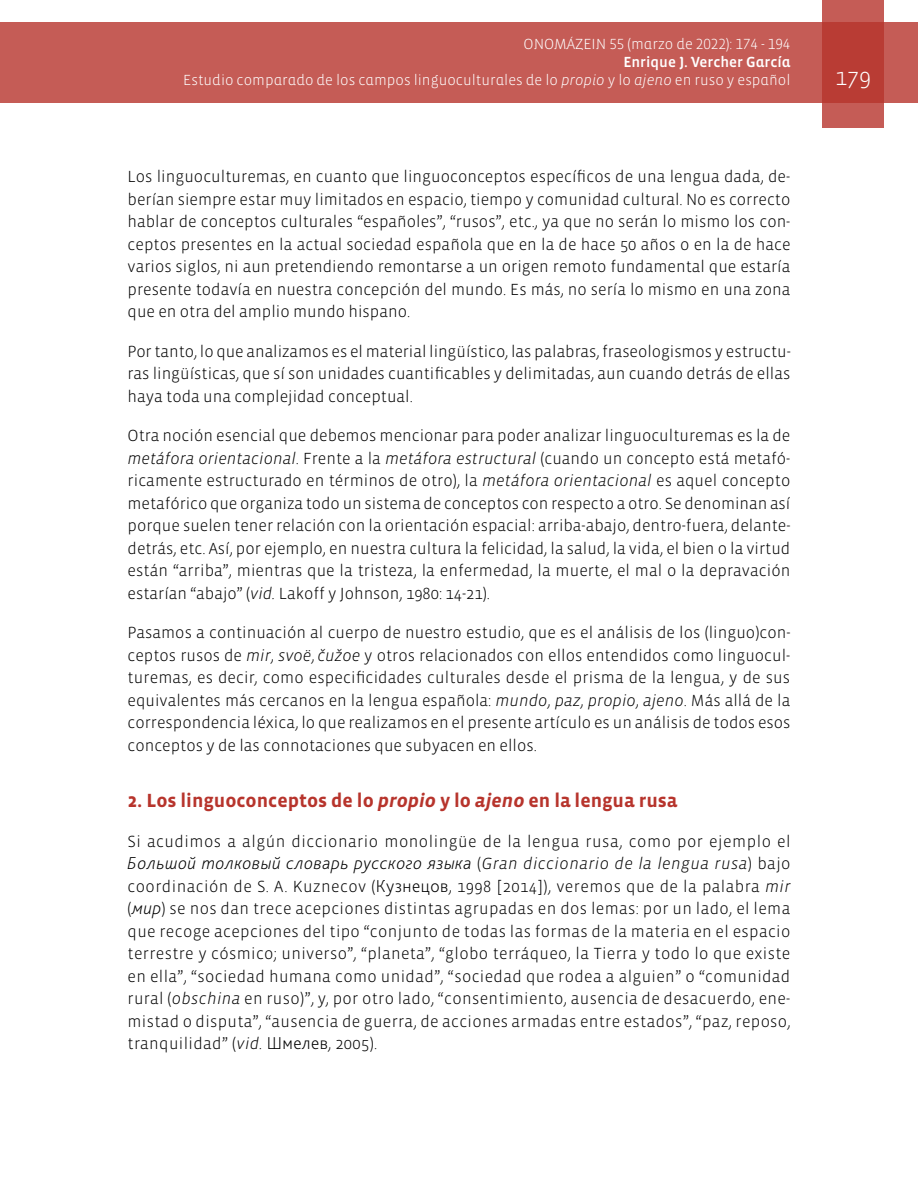
<style>
.page{position:relative;width:918px;height:1188px;background:#fff}
.page>*{position:absolute;margin:0;border:0;box-sizing:border-box;transform-origin:0 0}
.t1{font:300 24px "Vista Sans";color:#fff}
.t2{font:700 19.5px "Vista Sans";color:#b7342c}
.t3{font:italic 200 18px "Bliss Pro";letter-spacing:.025em;color:#000}
.t4{font:300 16.5px/22.5px "Vista Sans";color:#000;text-align:justify}
.t5{font:300 16.5px "Vista Sans";letter-spacing:.03em;color:#000}
.t6{font:300 15px "Vista Sans Alt";color:#fff}
.t7{font:15px "Vista Sans Alt Med";color:#fff}
.s1{font-family:"Vista Sans Alt Light Ita";font-weight:400}
.s2{font-style:italic}
.s3{font-family:"Vista Sans";font-weight:300;font-style:normal;font-size:16.5px}
.s4{font-family:"Vista Sans";font-weight:300;font-size:16.5px}
.s5{font-family:"Bliss Pro";font-weight:200;font-size:18px}
.s6{font-family:"Bliss Pro";font-weight:200;font-style:italic;font-size:18px}
</style>
<div class="page">
<div style="left:0;top:23px;width:918px;height:80px;background:#c55c56"></div>
<svg style="left:822px;top:0;width:62px;height:128px;background:#bd4740"></svg>
<p class="t6" style="left:524px;top:37px;width:268px">ONOMÁZEIN 55 (marzo de 2022): 174 - 194</p>
<p class="t7" style="left:623px;top:55px;width:169px">Enrique J. Vercher García</p>
<p class="t6" style="left:183px;top:73px;width:609px">Estudio comparado de los campos linguoculturales de lo <span class="s1">propio</span> y lo <span class="s1">ajeno</span> en ruso y español</p>
<h1 class="t1" style="left:835px;top:65px;width:37px">179</h1>
<p class="t4" style="left:128px;top:166px;width:665px">Los linguoculturemas, en cuanto que linguoconceptos específicos de una lengua dada, de&shy;berían siempre estar muy limitados en espacio, tiempo y comunidad cultural. No es correcto hablar de conceptos culturales “españoles”, “rusos”, etc., ya que no serán lo mismo los con&shy;ceptos presentes en la actual sociedad española que en la de hace 50 años o en la de hace varios siglos, ni aun pretendiendo remontarse a un origen remoto fundamental que estaría presente todavía en nuestra concepción del mundo. Es más, no sería lo mismo en una zona que en otra del amplio mundo hispano.</p>
<p class="t4" style="left:128px;top:340px;width:665px">Por tanto, lo que analizamos es el material lingüístico, las palabras, fraseologismos y estructu&shy;ras lingüísticas, que sí son unidades cuantificables y delimitadas, aun cuando detrás de ellas haya toda una complejidad conceptual.</p>
<p class="t4" style="left:128px;top:425px;width:664px">Otra noción esencial que debemos mencionar para poder analizar linguoculturemas es la de <span class="s2">metáfora orientacional</span>. Frente a la <span class="s2">metáfora estructural</span> (cuando un concepto está metafó&shy;ricamente estructurado en términos de otro), la <span class="s2">metáfora orientacional</span> es aquel concepto metafórico que organiza todo un sistema de conceptos con respecto a otro. Se denominan así porque suelen tener relación con la orientación espacial: arriba-abajo, dentro-fuera, delante&shy;detrás, etc. Así, por ejemplo, en nuestra cultura la felicidad, la salud, la vida, el bien o la virtud están “arriba”, mientras que la tristeza, la enfermedad, la muerte, el mal o la depravación estarían “abajo” (<span class="s2">vid.</span> Lakoff y Johnson, 1980: 14-21).</p>
<p class="t4" style="left:128px;top:622px;width:665px">Pasamos a continuación al cuerpo de nuestro estudio, que es el análisis de los (linguo)con&shy;ceptos rusos de <span class="s2">mir</span>, <span class="s2">svoë</span>, <span class="s2">ˇcužoe</span> y otros relacionados con ellos entendidos como linguocul&shy;turemas, es decir, como especificidades culturales desde el prisma de la lengua, y de sus equivalentes más cercanos en la lengua española: <span class="s2">mundo</span>, <span class="s2">paz</span>, <span class="s2">propio</span>, <span class="s2">ajeno</span>. Más allá de la correspondencia léxica, lo que realizamos en el presente artículo es un análisis de todos esos conceptos y de las connotaciones que subyacen en ellos.</p>
<p class="t2" style="left:128px;top:791px;width:551px">2. Los linguoconceptos de lo <span class="s2">propio</span> y lo <span class="s2">ajeno</span> en la lengua rusa</p>
<p class="t5" style="left:128px;top:833px;width:665px">Si acudimos a algún diccionario monolingüe de la lengua rusa, como por ejemplo el</p>
<p class="t3" style="left:128px;top:852px;width:665px">Большой толковый словарь русского языка <span class="s3">(</span><span class="s4">Gran diccionario de la lengua rusa</span><span class="s3">) bajo</span></p>
<p class="t4" style="left:128px;top:875px;width:665px">coordinación de S. A. Kuznecov (<span class="s5">Кузнецов</span>, 1998 [2014]), veremos que de la palabra <span class="s2">mir </span>(<span class="s6">мир</span>) se nos dan trece acepciones distintas agrupadas en dos lemas: por un lado, el lema que recoge acepciones del tipo “conjunto de todas las formas de la materia en el espacio terrestre y cósmico; universo”, “planeta”, “globo terráqueo, la Tierra y todo lo que existe en ella”, “sociedad humana como unidad”, “sociedad que rodea a alguien” o “comunidad rural (<span class="s2">obschina</span> en ruso)”, y, por otro lado, “consentimiento, ausencia de desacuerdo, ene&shy;mistad o disputa”, “ausencia de guerra, de acciones armadas entre estados”, “paz, reposo, tranquilidad” (<span class="s2">vid.</span> <span class="s5">Шмелев</span>, 2005).</p>
</div>
